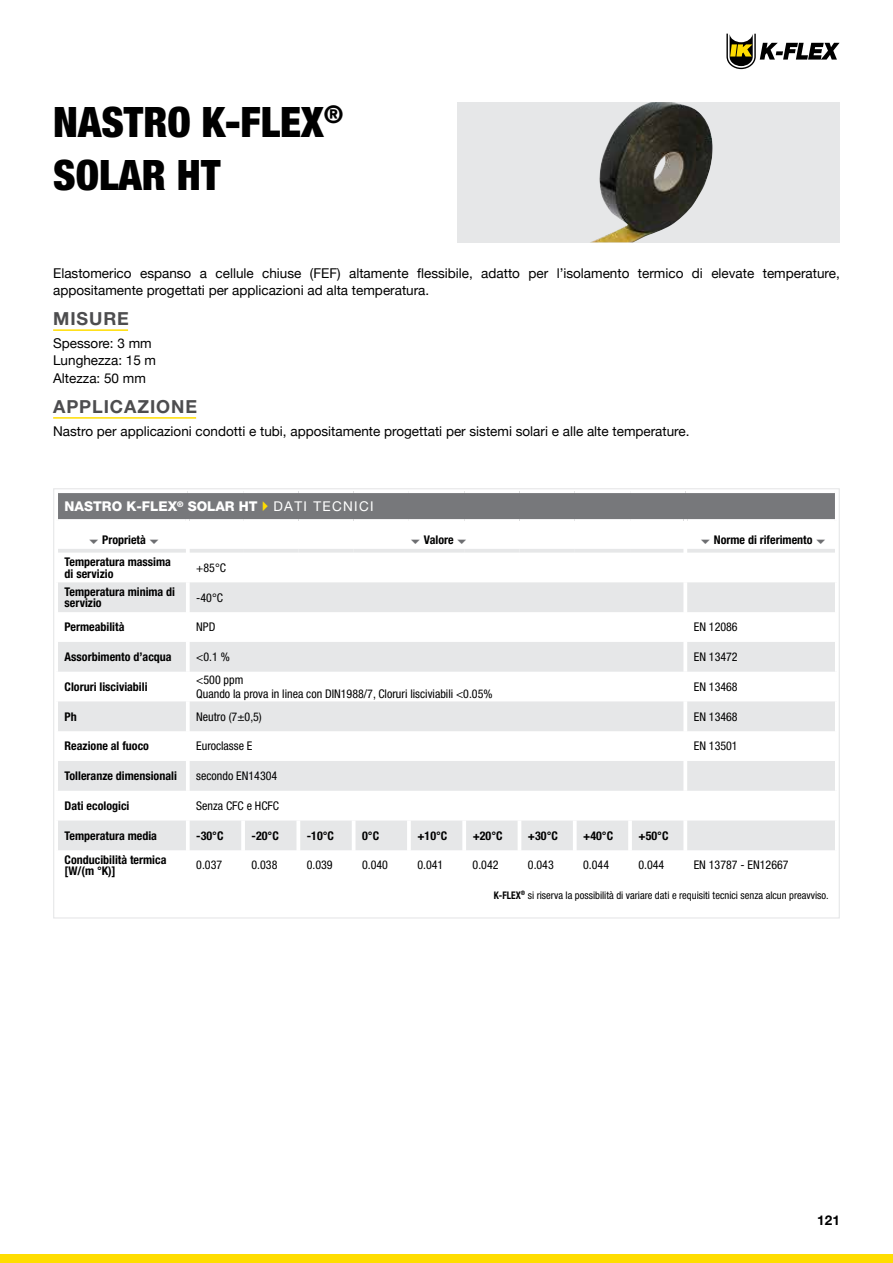
<style>
.page{position:relative;width:893px;height:1263px;background:#fff}
.page>*{position:absolute;margin:0;border:0;box-sizing:border-box;transform-origin:0 0}
.t1{font:900 condensed 42px/52.7px "Helvetica Neue LT Std";color:#000}
.t2{font:700 18px "Helvetica Neue LT Std";letter-spacing:.05em;color:#4d4d4f}
.t3{font:13.5px/17.5px "Helvetica Neue";color:#000}
.t4{font:800 13.5px "Helvetica Neue LT Std";color:#fff}
.t5{font:700 13.5px "Helvetica Neue LT Std";color:#000}
.t6{font:700 condensed 12px/11.7px "Helvetica Neue LT Std";color:#000}
.t7{font:condensed 12px/14.4px "Helvetica Neue LT Std";color:#000}
.t8{font:condensed 10.5px "Helvetica Neue LT Std";color:#000}
.s1{font-weight:400}
.s2{font-weight:700}
</style>
<div class="page">
<div style="left:0;top:1254px;width:893px;height:9px;background:#fd0"></div>
<hr style="left:53px;top:329px;width:75px;height:2px;background:#fd0">
<hr style="left:53px;top:417px;width:143px;height:2px;background:#fd0">
<div style="left:457px;top:102px;width:383px;height:140px;background:#e6e7e8"></div>
<img style="left:591px;top:102px;width:122px;height:140px">
<div style="left:56px;top:491px;width:781px;height:30px;background:#77787b"></div>
<svg style="left:58px;top:582px;width:777px;height:268px;fill:#e6e7e8"></svg>
<hr style="left:58px;top:489px;width:130px;height:4px;background:#fff">
<hr style="left:54px;top:489px;width:4px;height:32px;background:#fff">
<hr style="left:188px;top:489px;width:55px;height:4px;background:#fff">
<hr style="left:243px;top:489px;width:55px;height:4px;background:#fff">
<hr style="left:298px;top:489px;width:56px;height:4px;background:#fff">
<hr style="left:354px;top:489px;width:55px;height:4px;background:#fff">
<hr style="left:409px;top:489px;width:55px;height:4px;background:#fff">
<hr style="left:464px;top:489px;width:55px;height:4px;background:#fff">
<hr style="left:519px;top:489px;width:56px;height:4px;background:#fff">
<hr style="left:575px;top:489px;width:55px;height:4px;background:#fff">
<hr style="left:630px;top:489px;width:55px;height:4px;background:#fff">
<hr style="left:685px;top:489px;width:150px;height:4px;background:#fff">
<hr style="left:835px;top:489px;width:4px;height:32px;background:#fff">
<hr style="left:186px;top:582px;width:4px;height:30px;background:#fff">
<hr style="left:683px;top:582px;width:4px;height:30px;background:#fff">
<hr style="left:186px;top:612px;width:4px;height:30px;background:#fff">
<hr style="left:683px;top:612px;width:4px;height:30px;background:#fff">
<hr style="left:186px;top:642px;width:4px;height:30px;background:#fff">
<hr style="left:683px;top:642px;width:4px;height:30px;background:#fff">
<hr style="left:186px;top:672px;width:4px;height:29px;background:#fff">
<hr style="left:683px;top:672px;width:4px;height:29px;background:#fff">
<hr style="left:186px;top:701px;width:4px;height:30px;background:#fff">
<hr style="left:683px;top:701px;width:4px;height:30px;background:#fff">
<hr style="left:186px;top:731px;width:4px;height:30px;background:#fff">
<hr style="left:683px;top:731px;width:4px;height:30px;background:#fff">
<hr style="left:186px;top:761px;width:4px;height:30px;background:#fff">
<hr style="left:683px;top:761px;width:4px;height:30px;background:#fff">
<hr style="left:186px;top:791px;width:4px;height:29px;background:#fff">
<hr style="left:683px;top:791px;width:4px;height:29px;background:#fff">
<hr style="left:186px;top:820px;width:4px;height:30px;background:#fff">
<hr style="left:241px;top:820px;width:4px;height:30px;background:#fff">
<svg style="left:296px;top:820px;width:4px;height:30px"></svg>
<hr style="left:352px;top:820px;width:3px;height:30px;background:#fff">
<hr style="left:407px;top:820px;width:4px;height:30px;background:#fff">
<hr style="left:462px;top:820px;width:4px;height:30px;background:#fff">
<hr style="left:518px;top:820px;width:3px;height:30px;background:#fff">
<hr style="left:573px;top:820px;width:4px;height:30px;background:#fff">
<hr style="left:628px;top:820px;width:4px;height:30px;background:#fff">
<hr style="left:683px;top:820px;width:4px;height:30px;background:#fff">
<svg style="left:58px;top:519px;width:128px;height:2px"></svg>
<hr style="left:58px;top:549px;width:128px;height:4px;background:#e6e7e8">
<svg style="left:190px;top:519px;width:53px;height:2px"></svg>
<svg style="left:243px;top:519px;width:55px;height:2px"></svg>
<svg style="left:298px;top:519px;width:56px;height:2px"></svg>
<svg style="left:354px;top:519px;width:55px;height:2px"></svg>
<svg style="left:409px;top:519px;width:55px;height:2px"></svg>
<svg style="left:464px;top:519px;width:55px;height:2px"></svg>
<svg style="left:519px;top:519px;width:56px;height:2px"></svg>
<svg style="left:575px;top:519px;width:55px;height:2px"></svg>
<svg style="left:630px;top:519px;width:53px;height:2px"></svg>
<svg style="left:687px;top:519px;width:148px;height:2px"></svg>
<hr style="left:186px;top:519px;width:4px;height:32px;background:#fff">
<hr style="left:683px;top:519px;width:4px;height:32px;background:#fff">
<hr style="left:190px;top:549px;width:53px;height:4px;background:#e6e7e8">
<hr style="left:243px;top:549px;width:55px;height:4px;background:#e6e7e8">
<hr style="left:298px;top:549px;width:56px;height:4px;background:#e6e7e8">
<hr style="left:354px;top:549px;width:55px;height:4px;background:#e6e7e8">
<hr style="left:409px;top:549px;width:55px;height:4px;background:#e6e7e8">
<hr style="left:464px;top:549px;width:55px;height:4px;background:#e6e7e8">
<hr style="left:519px;top:549px;width:56px;height:4px;background:#e6e7e8">
<hr style="left:575px;top:549px;width:55px;height:4px;background:#e6e7e8">
<hr style="left:630px;top:549px;width:53px;height:4px;background:#e6e7e8">
<hr style="left:687px;top:549px;width:148px;height:4px;background:#e6e7e8">
<svg style="left:726px;top:34px;width:113px;height:35px"></svg>
<h1 class="t1" style="left:53px;top:95px;width:292px">NASTRO K-FLEX<sup>®<br></sup>SOLAR HT</h1>
<p class="t3" style="left:53px;top:265px;width:788px">Elastomerico espanso a cellule chiuse (FEF) altamente flessibile, adatto per l’isolamento termico di elevate temperature, appositamente progettati per applicazioni ad alta temperatura.</p>
<h2 class="t2" style="left:53px;top:308px;width:77px">MISURE</h2>
<p class="t3" style="left:53px;top:335px;width:105px">Spessore: 3 mm<br>Lunghezza: 15 m<br>Altezza: 50 mm</p>
<h2 class="t2" style="left:53px;top:395px;width:145px">APPLICAZIONE</h2>
<p class="t3" style="left:53px;top:423px;width:638px">Nastro per applicazioni condotti e tubi, appositamente progettati per sistemi solari e alle alte temperature.</p>
<p class="t4" style="left:65px;top:498px;width:311px">NASTRO K-FLEX<sup>®</sup> SOLAR HT <span class="s1">DATI TECNICI</span></p>
<p class="t6" style="left:102px;top:534px;width:45px">Proprietà</p>
<p class="t6" style="left:424px;top:534px;width:31px">Valore</p>
<p class="t6" style="left:714px;top:534px;width:100px">Norme di riferimento</p>
<p class="t6" style="left:65px;top:556px;width:108px">Temperatura massima di servizio</p>
<p class="t7" style="left:196px;top:560px;width:31px">+85°C</p>
<p class="t6" style="left:65px;top:585px;width:112px">Temperatura minima di servizio</p>
<p class="t7" style="left:196px;top:590px;width:28px">-40°C</p>
<p class="t6" style="left:65px;top:621px;width:61px">Permeabilità</p>
<p class="t7" style="left:196px;top:620px;width:21px">NPD</p>
<p class="t7" style="left:694px;top:620px;width:45px">EN 12086</p>
<p class="t6" style="left:65px;top:651px;width:109px">Assorbimento d’acqua</p>
<p class="t7" style="left:196px;top:649px;width:35px">&lt;0.1 %</p>
<p class="t7" style="left:694px;top:649px;width:45px">EN 13472</p>
<p class="t6" style="left:65px;top:681px;width:84px">Cloruri lisciviabili</p>
<p class="t7" style="left:196px;top:672px;width:298px">&lt;500 ppm<br>Quando la prova in linea con DIN1988/7, Cloruri lisciviabili &lt;0.05%</p>
<p class="t7" style="left:694px;top:679px;width:45px">EN 13468</p>
<p class="t6" style="left:65px;top:710px;width:14px">Ph</p>
<p class="t7" style="left:196px;top:709px;width:67px">Neutro (7±0,5)</p>
<p class="t7" style="left:694px;top:709px;width:45px">EN 13468</p>
<p class="t6" style="left:65px;top:740px;width:86px">Reazione al fuoco</p>
<p class="t7" style="left:196px;top:739px;width:58px">Euroclasse E</p>
<p class="t7" style="left:694px;top:739px;width:45px">EN 13501</p>
<p class="t6" style="left:65px;top:770px;width:114px">Tolleranze dimensionali</p>
<p class="t7" style="left:196px;top:769px;width:82px">secondo EN14304</p>
<p class="t6" style="left:65px;top:800px;width:66px">Dati ecologici</p>
<p class="t7" style="left:196px;top:798px;width:84px">Senza CFC e HCFC</p>
<p class="t6" style="left:65px;top:829px;width:94px">Temperatura media</p>
<p class="t6" style="left:196px;top:829px;width:29px">-30°C</p>
<p class="t6" style="left:252px;top:829px;width:29px">-20°C</p>
<p class="t6" style="left:307px;top:829px;width:29px">-10°C</p>
<p class="t6" style="left:362px;top:829px;width:19px">0°C</p>
<p class="t6" style="left:417px;top:829px;width:31px">+10°C</p>
<p class="t6" style="left:473px;top:829px;width:31px">+20°C</p>
<p class="t6" style="left:528px;top:829px;width:31px">+30°C</p>
<p class="t6" style="left:583px;top:829px;width:31px">+40°C</p>
<p class="t6" style="left:638px;top:829px;width:31px">+50°C</p>
<p class="t6" style="left:65px;top:853px;width:103px">Conducibilità termica [W/(m °K)]</p>
<p class="t7" style="left:196px;top:858px;width:27px">0.037</p>
<p class="t7" style="left:252px;top:858px;width:27px">0.038</p>
<p class="t7" style="left:307px;top:858px;width:27px">0.039</p>
<p class="t7" style="left:362px;top:858px;width:27px">0.040</p>
<p class="t7" style="left:417px;top:858px;width:27px">0.041</p>
<p class="t7" style="left:473px;top:858px;width:27px">0.042</p>
<p class="t7" style="left:528px;top:858px;width:27px">0.043</p>
<p class="t7" style="left:583px;top:858px;width:27px">0.044</p>
<p class="t7" style="left:638px;top:858px;width:27px">0.044</p>
<p class="t7" style="left:694px;top:858px;width:96px">EN 13787 - EN12667</p>
<p class="t8" style="left:494px;top:889px;width:336px"><span class="s2">K-FLEX</span><sup>®</sup> si riserva la possibilità di variare dati e requisiti tecnici senza alcun preavviso.</p>
<p class="t5" style="left:817px;top:1212px;width:24px">121</p>
</div>
